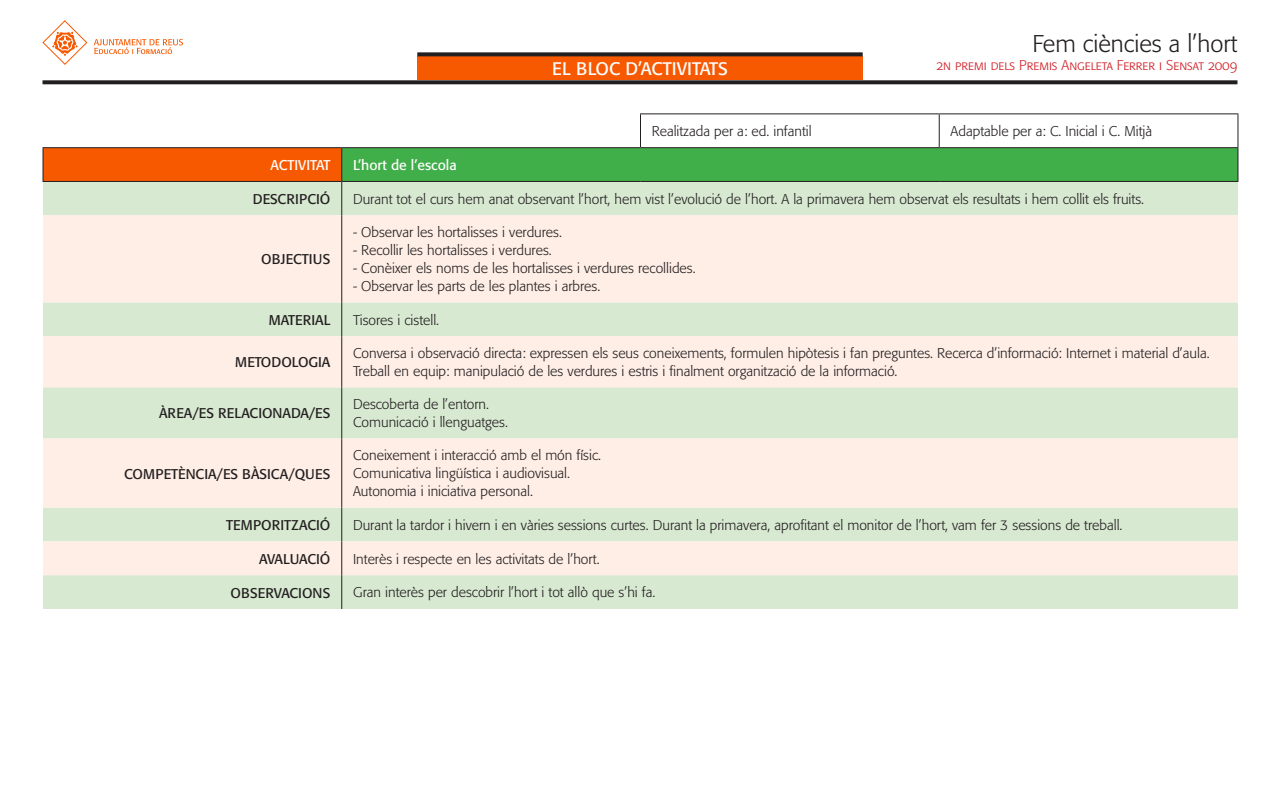
<style>
.page{position:relative;width:1280px;height:800px;background:#fff}
.page>*{position:absolute;margin:0;border:0;box-sizing:border-box;transform-origin:0 0}
.t1{font:300 24px "Formata";color:#231f20}
.t2{font:18px "Formata Regular SC";color:#fff}
.t3{font:300 14px/18px "Formata";color:#231f20}
.t4{font:14px "Formata";color:#231f20}
.t5{font:14px "Formata Light SC";color:#d1232a}
.t6{font:14px "Formata";color:#fff}
</style>
<div class="page">
<div style="left:417px;top:56px;width:446px;height:24px;background:#f75900"></div>
<svg style="left:94px;top:39px;width:89px;height:15px"></svg>
<svg style="left:42px;top:20px;width:46px;height:45px"></svg>
<div style="left:43px;top:148px;width:299px;height:33px;background:#f75900"></div>
<div style="left:342px;top:148px;width:896px;height:33px;background:#40ae49"></div>
<div style="left:43px;top:182px;width:1195px;height:427px;background:#d8e9d2"></div>
<svg style="left:43px;top:215px;width:1195px;height:360px;background:#f1ecdf"></svg>
<hr style="left:640px;top:113px;width:299px;height:1px;background:#231f20">
<hr style="left:640px;top:114px;width:1px;height:33px;background:#231f20">
<hr style="left:939px;top:113px;width:299px;height:1px;background:#231f20">
<hr style="left:939px;top:114px;width:1px;height:33px;background:#231f20">
<hr style="left:1237px;top:114px;width:1px;height:33px;background:#231f20">
<hr style="left:43px;top:147px;width:299px;height:1px;background:#231f20">
<hr style="left:43px;top:148px;width:1px;height:33px;background:#231f20">
<hr style="left:342px;top:147px;width:298px;height:1px;background:#231f20">
<hr style="left:341px;top:148px;width:1px;height:33px;background:#231f20">
<hr style="left:640px;top:147px;width:299px;height:1px;background:#231f20">
<hr style="left:939px;top:147px;width:299px;height:1px;background:#231f20">
<hr style="left:1237px;top:148px;width:1px;height:33px;background:#231f20">
<hr style="left:43px;top:181px;width:299px;height:1px;background:#231f20">
<hr style="left:342px;top:181px;width:298px;height:1px;background:#231f20">
<hr style="left:640px;top:181px;width:299px;height:1px;background:#231f20">
<hr style="left:939px;top:181px;width:299px;height:1px;background:#231f20">
<hr style="left:342px;top:182px;width:1px;height:33px;background:#231f20">
<hr style="left:342px;top:215px;width:1px;height:87px;background:#231f20">
<hr style="left:342px;top:302px;width:1px;height:34px;background:#231f20">
<hr style="left:342px;top:336px;width:1px;height:51px;background:#231f20">
<hr style="left:342px;top:387px;width:1px;height:51px;background:#231f20">
<hr style="left:342px;top:438px;width:1px;height:70px;background:#231f20">
<hr style="left:342px;top:508px;width:1px;height:33px;background:#231f20">
<hr style="left:342px;top:541px;width:1px;height:34px;background:#231f20">
<hr style="left:342px;top:575px;width:1px;height:34px;background:#231f20">
<svg style="left:43px;top:80px;width:1194px;height:4px;background:#343031"></svg>
<svg style="left:417px;top:52px;width:446px;height:4px;background:#373334"></svg>
<p class="t2" style="left:552px;top:58px;width:177px">EL BLOC D’ACTIVITATS</p>
<h1 class="t1" style="left:1032px;top:29px;width:207px">Fem ciències a l’hort</h1>
<p class="t5" style="left:936px;top:57px;width:303px">2n premi dels Premis Angeleta Ferrer i Sensat 2009</p>
<p class="t3" style="left:652px;top:122px;width:161px">Realitzada per a: ed. infantil</p>
<p class="t3" style="left:951px;top:122px;width:203px">Adaptable per a: C. Inicial i C. Mitjà</p>
<p class="t6" style="left:271px;top:157px;width:61px">ACTIVITAT</p>
<p class="t6" style="left:353px;top:157px;width:105px">L’hort de l’escola</p>
<p class="t4" style="left:253px;top:190px;width:79px">DESCRIPCIÓ</p>
<p class="t3" style="left:353px;top:190px;width:793px">Durant tot el curs hem anat observant l’hort, hem vist l’evolució de l’hort. A la primavera hem observat els resultats i hem collit els fruits.</p>
<p class="t4" style="left:261px;top:251px;width:71px">OBJECTIUS</p>
<p class="t3" style="left:353px;top:223px;width:210px">- Observar les hortalisses i verdures.</p>
<p class="t3" style="left:353px;top:241px;width:200px">- Recollir les hortalisses i verdures.</p>
<p class="t3" style="left:353px;top:259px;width:344px">- Conèixer els noms de les hortalisses i verdures recollides.</p>
<p class="t3" style="left:353px;top:277px;width:249px">- Observar les parts de les plantes i arbres.</p>
<p class="t4" style="left:269px;top:311px;width:63px">MATERIAL</p>
<p class="t3" style="left:353px;top:311px;width:88px">Tisores i cistell.</p>
<p class="t4" style="left:235px;top:354px;width:97px">METODOLOGIA</p>
<p class="t3" style="left:353px;top:344px;width:858px">Conversa i observació directa: expressen els seus coneixements, formulen hipòtesis i fan preguntes. Recerca d’informació: Internet i material d’aula.<br>Treball en equip: manipulació de les verdures i estris i finalment organització de la informació.</p>
<p class="t4" style="left:159px;top:405px;width:173px">ÀREA/ES RELACIONADA/ES</p>
<p class="t3" style="left:353px;top:395px;width:156px">Descoberta de l’entorn.<br>Comunicació i llenguatges.</p>
<p class="t4" style="left:124px;top:465px;width:208px">COMPETÈNCIA/ES BÀSICA/QUES</p>
<p class="t3" style="left:353px;top:446px;width:249px">Coneixement i interacció amb el món físic.<br>Comunicativa lingüística i audiovisual.<br>Autonomia i iniciativa personal.</p>
<p class="t4" style="left:226px;top:517px;width:106px">TEMPORITZACIÓ</p>
<p class="t3" style="left:353px;top:516px;width:771px">Durant la tardor i hivern i en vàries sessions curtes. Durant la primavera, aprofitant el monitor de l’hort, vam fer 3 sessions de treball.</p>
<p class="t4" style="left:259px;top:550px;width:73px">AVALUACIÓ</p>
<p class="t3" style="left:353px;top:550px;width:248px">Interès i respecte en les activitats de l’hort.</p>
<p class="t4" style="left:231px;top:584px;width:101px">OBSERVACIONS</p>
<p class="t3" style="left:353px;top:584px;width:304px">Gran interès per descobrir l’hort i tot allò que s’hi fa.</p>
</div>
